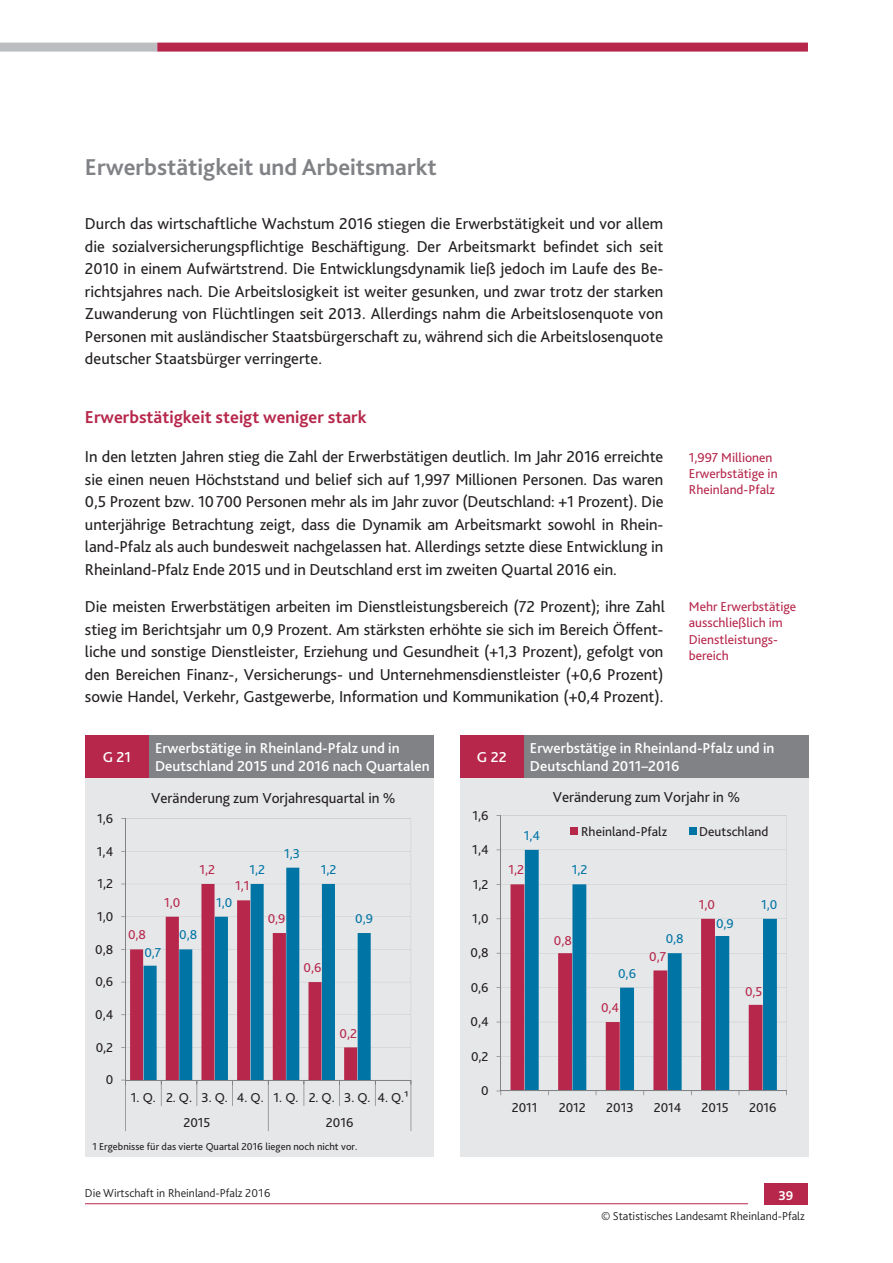
<style>
.page{position:relative;width:893px;height:1263px;background:#fff}
.page>*{position:absolute;margin:0;border:0;box-sizing:border-box;transform-origin:0 0}
.t1{font:700 24px "Bliss 2";color:#808285}
.t2{font:700 18px "Bliss 2";color:#b6274b}
.t3{font:16.5px/22.5px "Bliss 2";letter-spacing:-.005em;color:#231f20;text-align:justify}
.t4{font:500 15px/17.9px "Bliss 2";color:#fff}
.t5{font:15px "Bliss 2";color:#231f20}
.t6{font:13.5px/25.8px "Bliss 2";color:#231f20}
.t7{font:13.5px/16.2px "Bliss 2";color:#b6274b}
.t8{font:13.5px "Bliss 2";color:#0075a5}
.t9{font:700 13.5px "Bliss 2";color:#fff}
.t10{font:300 12px "Bliss 2";color:#231f20}
.t11{font:10.5px "Bliss 2";color:#231f20}
</style>
<div class="page">
<div style="left:0;top:43px;width:157px;height:9px;background:#bcbdc0"></div>
<div style="left:157px;top:43px;width:651px;height:9px;background:#b6274b"></div>
<hr style="left:85px;top:1203px;width:663px;height:1px;background:#b6274b">
<div style="left:764px;top:1183px;width:44px;height:22px;background:#b6274b"></div>
<div style="left:85px;top:736px;width:349px;height:421px;background:#e6e7e9"></div>
<svg style="left:125px;top:818px;width:286px;height:262px"></svg>
<svg style="left:144px;top:868px;width:227px;height:212px"></svg>
<hr style="left:125px;top:819px;width:1px;height:261px;background:#808285">
<hr style="left:125px;top:1080px;width:286px;height:1px;background:#808285">
<hr style="left:125px;top:1080px;width:1px;height:51px;background:#808285">
<hr style="left:268px;top:1080px;width:1px;height:51px;background:#808285">
<svg style="left:121px;top:884px;width:236px;height:222px"></svg>
<svg style="left:375px;top:1081px;width:1px;height:25px"></svg>
<hr style="left:411px;top:1080px;width:1px;height:51px;background:#808285">
<div style="left:85px;top:736px;width:64px;height:42px;background:#b6274b"></div>
<div style="left:149px;top:736px;width:284px;height:42px;background:#808285"></div>
<div style="left:460px;top:736px;width:349px;height:421px;background:#e6e7e9"></div>
<svg style="left:501px;top:815px;width:286px;height:276px"></svg>
<svg style="left:510px;top:884px;width:15px;height:207px;fill:#b6274b"></svg>
<svg style="left:525px;top:850px;width:252px;height:241px"></svg>
<hr style="left:500px;top:815px;width:1px;height:276px;background:#808285">
<hr style="left:501px;top:1091px;width:285px;height:1px;background:#808285">
<div style="left:571px;top:828px;width:7px;height:7px;background:#b6274b"></div>
<div style="left:689px;top:828px;width:7px;height:7px;background:#0075a5"></div>
<div style="left:460px;top:736px;width:64px;height:42px;background:#b6274b"></div>
<div style="left:523px;top:736px;width:285px;height:42px;background:#808285"></div>
<p class="t1" style="left:85px;top:158px;width:353px">Erwerbstätigkeit und Arbeitsmarkt</p>
<p class="t3" style="left:85px;top:214px;width:580px">Durch das wirtschaftliche Wachstum 2016 stiegen die Erwerbstätigkeit und vor allem die sozialversicherungspflichtige Beschäftigung. Der Arbeitsmarkt befindet sich seit 2010 in einem Aufwärtstrend. Die Entwicklungsdynamik ließ jedoch im Laufe des Be&shy;richtsjahres nach. Die Arbeitslosigkeit ist weiter gesunken, und zwar trotz der starken Zuwanderung von Flüchtlingen seit 2013. Allerdings nahm die Arbeitslosenquote von Personen mit ausländischer Staatsbürgerschaft zu, während sich die Arbeitslosenquote deutscher Staatsbürger verringerte.</p>
<p class="t2" style="left:85px;top:410px;width:283px">Erwerbstätigkeit steigt weniger stark</p>
<p class="t3" style="left:85px;top:447px;width:580px">In den letzten Jahren stieg die Zahl der Erwerbstätigen deutlich. Im Jahr 2016 erreichte sie einen neuen Höchststand und belief sich auf 1,997 Millionen Personen. Das waren 0,5 Prozent bzw. 10 700 Personen mehr als im Jahr zuvor (Deutschland: +1 Prozent). Die unterjährige Betrachtung zeigt, dass die Dynamik am Arbeitsmarkt sowohl in Rhein&shy;land-Pfalz als auch bundesweit nachgelassen hat. Allerdings setzte diese Entwicklung in Rheinland-Pfalz Ende 2015 und in Deutschland erst im zweiten Quartal 2016 ein.</p>
<p class="t3" style="left:85px;top:597px;width:581px">Die meisten Erwerbstätigen arbeiten im Dienstleistungsbereich (72 Prozent); ihre Zahl stieg im Berichtsjahr um 0,9 Prozent. Am stärksten erhöhte sie sich im Bereich Öffent&shy;liche und sonstige Dienstleister, Erziehung und Gesundheit (+1,3 Prozent), gefolgt von den Bereichen Finanz-, Versicherungs- und Unternehmensdienstleister (+0,6 Prozent) sowie Handel, Verkehr, Gastgewerbe, Information und Kommunikation (+0,4 Prozent).</p>
<p class="t7" style="left:689px;top:450px;width:90px">1,997 Millionen<br>Erwerbstätige in<br>Rheinland-Pfalz</p>
<p class="t7" style="left:689px;top:600px;width:109px">Mehr Erwerbstätige ausschließlich im<br>Dienstleistungs&shy;bereich</p>
<p class="t4" style="left:103px;top:750px;width:30px">G21</p>
<p class="t4" style="left:155px;top:741px;width:276px">Erwerbstätige in Rheinland-Pfalz und in<br>Deutschland 2015 und 2016 nach Quartalen</p>
<p class="t5" style="left:151px;top:792px;width:246px">Veränderung zum Vorjahresquartal in %</p>
<p class="t4" style="left:477px;top:750px;width:31px">G 22</p>
<p class="t4" style="left:530px;top:741px;width:246px">Erwerbstätige in Rheinland-Pfalz und in<br>Deutschland 2011–2016</p>
<p class="t5" style="left:553px;top:791px;width:189px">Veränderung zum Vorjahr in %</p>
<p class="t6" style="left:97px;top:807px;width:18px">1,6</p>
<p class="t6" style="left:472px;top:803px;width:18px">1,6</p>
<p class="t8" style="left:524px;top:830px;width:18px">1,4</p>
<p class="t6" style="left:581px;top:819px;width:87px">Rheinland-Pfalz</p>
<p class="t6" style="left:699px;top:819px;width:71px">Deutschland</p>
<p class="t6" style="left:97px;top:839px;width:18px">1,4</p>
<p class="t8" style="left:284px;top:848px;width:17px">1,3</p>
<p class="t6" style="left:472px;top:838px;width:18px">1,4</p>
<p class="t7" style="left:200px;top:863px;width:17px">1,2</p>
<p class="t8" style="left:249px;top:864px;width:17px">1,2</p>
<p class="t8" style="left:321px;top:864px;width:17px">1,2</p>
<p class="t7" style="left:508px;top:863px;width:17px">1,2</p>
<p class="t8" style="left:572px;top:865px;width:17px">1,2</p>
<p class="t6" style="left:98px;top:872px;width:17px">1,2</p>
<p class="t7" style="left:235px;top:879px;width:16px">1,1</p>
<p class="t6" style="left:473px;top:872px;width:17px">1,2</p>
<p class="t6" style="left:97px;top:905px;width:18px">1,0</p>
<p class="t6" style="left:95px;top:937px;width:20px">0,8</p>
<p class="t6" style="left:95px;top:970px;width:19px">0,6</p>
<p class="t7" style="left:128px;top:928px;width:20px">0,8</p>
<p class="t7" style="left:164px;top:895px;width:18px">1,0</p>
<p class="t8" style="left:179px;top:930px;width:20px">0,8</p>
<p class="t8" style="left:144px;top:947px;width:18px">0,7</p>
<p class="t8" style="left:216px;top:897px;width:18px">1,0</p>
<p class="t7" style="left:268px;top:912px;width:19px">0,9</p>
<p class="t7" style="left:303px;top:961px;width:19px">0,6</p>
<p class="t8" style="left:355px;top:913px;width:19px">0,9</p>
<p class="t7" style="left:699px;top:897px;width:18px">1,0</p>
<p class="t8" style="left:761px;top:899px;width:18px">1,0</p>
<p class="t6" style="left:472px;top:907px;width:18px">1,0</p>
<p class="t8" style="left:716px;top:918px;width:19px">0,9</p>
<p class="t6" style="left:470px;top:941px;width:20px">0,8</p>
<p class="t7" style="left:554px;top:933px;width:20px">0,8</p>
<p class="t8" style="left:666px;top:934px;width:20px">0,8</p>
<p class="t7" style="left:649px;top:950px;width:18px">0,7</p>
<p class="t8" style="left:618px;top:968px;width:19px">0,6</p>
<p class="t6" style="left:471px;top:976px;width:19px">0,6</p>
<p class="t7" style="left:745px;top:984px;width:19px">0,5</p>
<p class="t6" style="left:95px;top:1003px;width:20px">0,4</p>
<p class="t7" style="left:339px;top:1026px;width:19px">0,2</p>
<p class="t6" style="left:470px;top:1010px;width:20px">0,4</p>
<p class="t7" style="left:601px;top:1001px;width:20px">0,4</p>
<p class="t6" style="left:96px;top:1035px;width:19px">0,2</p>
<p class="t6" style="left:471px;top:1045px;width:19px">0,2</p>
<p class="t6" style="left:106px;top:1068px;width:9px">0</p>
<p class="t6" style="left:183px;top:1085px;width:227px;text-indent:-52px">1. Q. 2. Q. 3. Q. 4. Q. 1. Q. 2. Q. 3. Q. 4. Q.¹<br>2015</p>
<p class="t6" style="left:326px;top:1111px;width:29px">2016</p>
<p class="t6" style="left:481px;top:1079px;width:9px">0</p>
<p class="t6" style="left:512px;top:1096px;width:27px">2011</p>
<p class="t6" style="left:559px;top:1096px;width:29px">2012</p>
<p class="t6" style="left:606px;top:1096px;width:29px">2013</p>
<p class="t6" style="left:654px;top:1096px;width:29px">2014</p>
<p class="t6" style="left:702px;top:1096px;width:29px">2015</p>
<p class="t6" style="left:749px;top:1096px;width:29px">2016</p>
<p class="t11" style="left:92px;top:1142px;width:266px">1 Ergebnisse für das vierte Quartal 2016 liegen noch nicht vor.</p>
<p class="t10" style="left:85px;top:1186px;width:187px">Die Wirtschaft in Rheinland-Pfalz 2016</p>
<p class="t9" style="left:778px;top:1190px;width:17px">39</p>
<p class="t10" style="left:601px;top:1209px;width:205px">© Statistisches Landesamt Rheinland-Pfalz</p>
</div>
